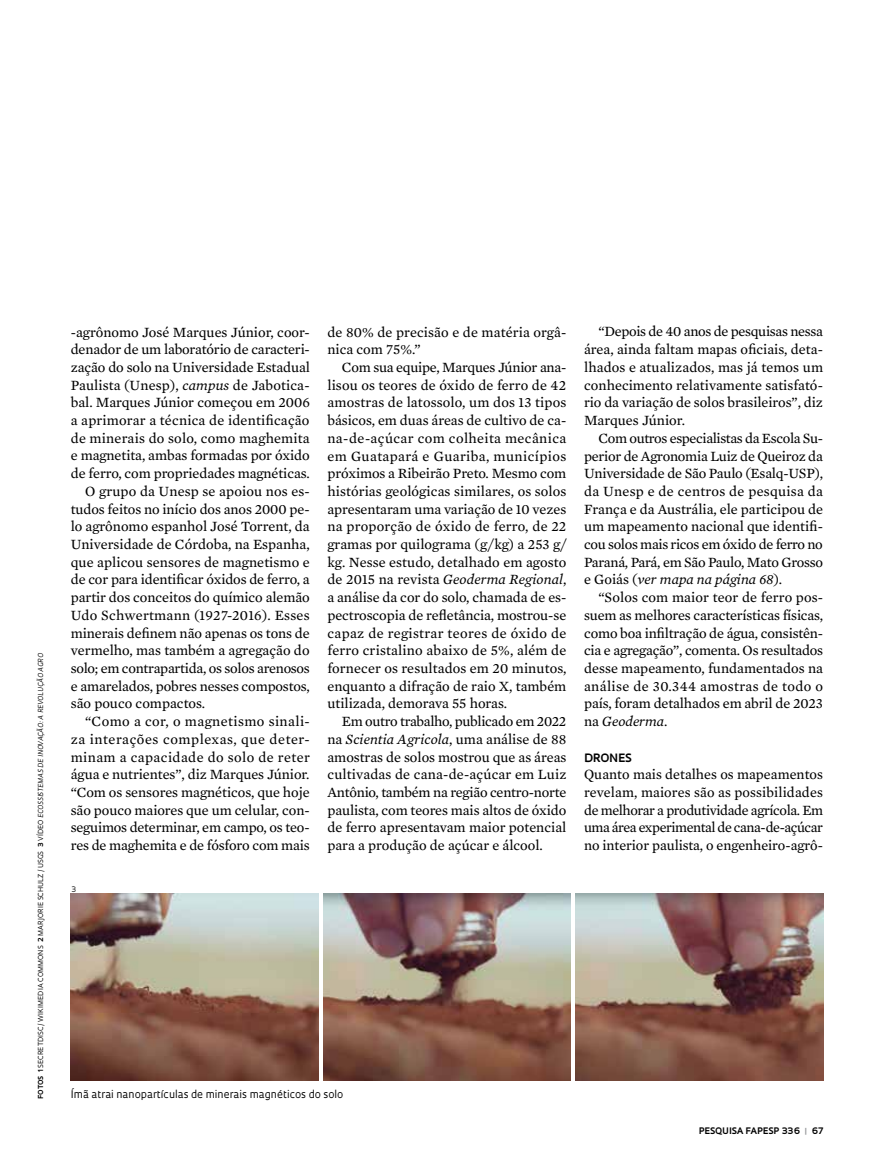
<style>
.page{position:relative;width:885px;height:1169px;background:#fff}
.page>*{position:absolute;margin:0;border:0;box-sizing:border-box;transform-origin:0 0}
.t1{font:14.4px/17.7px "Mercury Text G2";letter-spacing:-.005em;color:#000;text-align:justify}
.t2{font:14.4px "Mercury Text G2";letter-spacing:.015em;color:#000}
.t3{font:14.4px "Mercury Text G2";letter-spacing:.035em;color:#000}
.t4{font:14.4px "Mercury Text G2";letter-spacing:.025em;color:#000}
.t5{font:14.4px "Mercury Text G2";letter-spacing:.03em;color:#000}
.t6{font:700 11.25px "Oculum";letter-spacing:.01em;color:#000}
.t7{font:10.35px "Oculum";color:#000}
.t8{font:700 8.7px "Oculum";letter-spacing:.015em;color:#000}
.t9{font:7.35px "Oculum";color:#000}
.t10{font:6.75px "Oculum";letter-spacing:.02em;color:#000}
.s1{font-weight:700}
.s2{font-style:italic}
.s3{color:#939598}
</style>
<div class="page">
<img style="left:71px;top:893px;width:248px;height:187px">
<img style="left:323px;top:893px;width:248px;height:187px">
<img style="left:575px;top:893px;width:248px;height:187px">
<p class="t10" style="left:36px;top:1098px;width:447px;rotate:-90deg"><span class="s1">FOTOS 1</span> SECRETDISC/WIKIMEDIA COMMONS <span class="s1">2</span> MARJORIE SCHULZ/USGS <span class="s1">3</span> VÍDEO <span class="s2">ECOSSISTEMAS DE INOVAÇÃO: A REVOLUÇÃO AGRO</span></p>
<p class="t1" style="left:71px;top:322px;width:240px">-agrônomo José Marques Júnior, coor-</p>
<p class="t1" style="left:71px;top:340px;width:240px">denador de um laboratório de caracteri-</p>
<p class="t1" style="left:71px;top:357px;width:241px">zação do solo na Universidade Estadual</p>
<p class="t1" style="left:71px;top:375px;width:240px">Paulista (Unesp), <span class="s2">campus</span> de Jabotica-</p>
<p class="t1" style="left:71px;top:393px;width:241px">bal. Marques Júnior começou em 2006</p>
<p class="t1" style="left:71px;top:411px;width:240px">a aprimorar a técnica de identificação</p>
<p class="t2" style="left:71px;top:427px;width:241px">de minerais do solo, como maghemita</p>
<p class="t1" style="left:71px;top:446px;width:240px">e magnetita, ambas formadas por óxido</p>
<p class="t1" style="left:71px;top:464px;width:241px">de ferro, com propriedades magnéticas.</p>
<p class="t1" style="left:85px;top:481px;width:226px">O grupo da Unesp se apoiou nos es-</p>
<p class="t1" style="left:71px;top:499px;width:240px">tudos feitos no início dos anos 2000 pe-</p>
<p class="t1" style="left:71px;top:517px;width:240px">lo agrônomo espanhol José Torrent, da</p>
<p class="t1" style="left:71px;top:534px;width:240px">Universidade de Córdoba, na Espanha,</p>
<p class="t1" style="left:71px;top:552px;width:240px">que aplicou sensores de magnetismo e</p>
<p class="t1" style="left:71px;top:570px;width:240px">de cor para identificar óxidos de ferro, a</p>
<p class="t1" style="left:71px;top:588px;width:241px">partir dos conceitos do químico alemão</p>
<p class="t2" style="left:71px;top:604px;width:240px">Udo Schwertmann (1927-2016). Esses</p>
<p class="t1" style="left:71px;top:623px;width:241px">minerais definem não apenas os tons de</p>
<p class="t1" style="left:71px;top:641px;width:240px">vermelho, mas também a agregação do</p>
<p class="t1" style="left:71px;top:658px;width:241px">solo; em contrapartida, os solos arenosos</p>
<p class="t1" style="left:71px;top:676px;width:241px">e amarelados, pobres nesses compostos,</p>
<p class="t1" style="left:71px;top:694px;width:136px">são pouco compactos.</p>
<p class="t5" style="left:85px;top:711px;width:226px">“Como a cor, o magnetismo sinali-</p>
<p class="t3" style="left:71px;top:728px;width:240px">za interações complexas, que deter-</p>
<p class="t4" style="left:71px;top:746px;width:241px">minam a capacidade do solo de reter</p>
<p class="t1" style="left:71px;top:765px;width:240px">água e nutrientes”, diz Marques Júnior.</p>
<p class="t1" style="left:71px;top:782px;width:240px">“Com os sensores magnéticos, que hoje</p>
<p class="t1" style="left:71px;top:800px;width:240px">são pouco maiores que um celular, con-</p>
<p class="t1" style="left:71px;top:818px;width:240px">seguimos determinar, em campo, os teo-</p>
<p class="t1" style="left:71px;top:835px;width:240px">res de maghemita e de fósforo com mais</p>
<p class="t9" style="left:71px;top:884px;width:6px">3</p>
<p class="t1" style="left:327px;top:322px;width:240px">de 80% de precisão e de matéria orgâ&shy;nica com 75%.”</p>
<p class="t1" style="left:327px;top:357px;width:241px;text-indent:14px">Com sua equipe, Marques Júnior ana&shy;lisou os teores de óxido de ferro de 42 amostras de latossolo, um dos 13 tipos básicos, em duas áreas de cultivo de ca&shy;na-de-açúcar com colheita mecânica em Guatapará e Guariba, municípios próximos a Ribeirão Preto. Mesmo com histórias geológicas similares, os solos apresentaram uma variação de 10 vezes na proporção de óxido de ferro, de 22 gramas por quilograma (g/kg) a 253 g/ kg. Nesse estudo, detalhado em agosto de 2015 na revista <span class="s2">Geoderma Regional</span>, a análise da cor do solo, chamada de es&shy;pectroscopia de refletância, mostrou-se capaz de registrar teores de óxido de ferro cristalino abaixo de 5%, além de fornecer os resultados em 20 minutos, enquanto a difração de raio X, também utilizada, demorava 55 horas.</p>
<p class="t1" style="left:327px;top:711px;width:241px;text-indent:14px">Em outro trabalho, publicado em 2022 na <span class="s2">Scientia Agricola</span>, uma análise de 88 amostras de solos mostrou que as áreas cultivadas de cana-de-açúcar em Luiz Antônio, também na região centro-norte paulista, com teores mais altos de óxido de ferro apresentavam maior potencial para a produção de açúcar e álcool.</p>
<p class="t1" style="left:584px;top:322px;width:241px;text-indent:14px">“Depois de 40 anos de pesquisas nessa área, ainda faltam mapas oficiais, deta&shy;lhados e atualizados, mas já temos um conhecimento relativamente satisfató&shy;rio da variação de solos brasileiros”, diz Marques Júnior.</p>
<p class="t1" style="left:584px;top:428px;width:240px;text-indent:14px">Com outros especialistas da Escola Su&shy;perior de Agronomia Luiz de Queiroz da Universidade de São Paulo (Esalq-USP), da Unesp e de centros de pesquisa da França e da Austrália, ele participou de um mapeamento nacional que identifi&shy;cou solos mais ricos em óxido de ferro no Paraná, Pará, em São Paulo, Mato Grosso e Goiás (<span class="s2">ver mapa na página 68</span>).</p>
<p class="t1" style="left:584px;top:588px;width:241px;text-indent:14px">“Solos com maior teor de ferro pos&shy;suem as melhores características físicas, como boa infiltração de água, consistên&shy;cia e agregação”, comenta. Os resultados desse mapeamento, fundamentados na análise de 30.344 amostras de todo o país, foram detalhados em abril de 2023 na <span class="s2">Geoderma</span>.</p>
<p class="t6" style="left:584px;top:749px;width:49px">DRONES</p>
<p class="t1" style="left:584px;top:765px;width:241px">Quanto mais detalhes os mapeamentos revelam, maiores são as possibilidades de melhorar a produtividade agrícola. Em uma área experimental de cana-de-açúcar no interior paulista, o engenheiro-agrô-</p>
<p class="t7" style="left:71px;top:1087px;width:274px">Ímã atrai nanopartículas de minerais magnéticos do solo</p>
<p class="t8" style="left:699px;top:1124px;width:126px">PESQUISA FAPESP 336 <span class="s3">|</span> 67</p>
</div>
